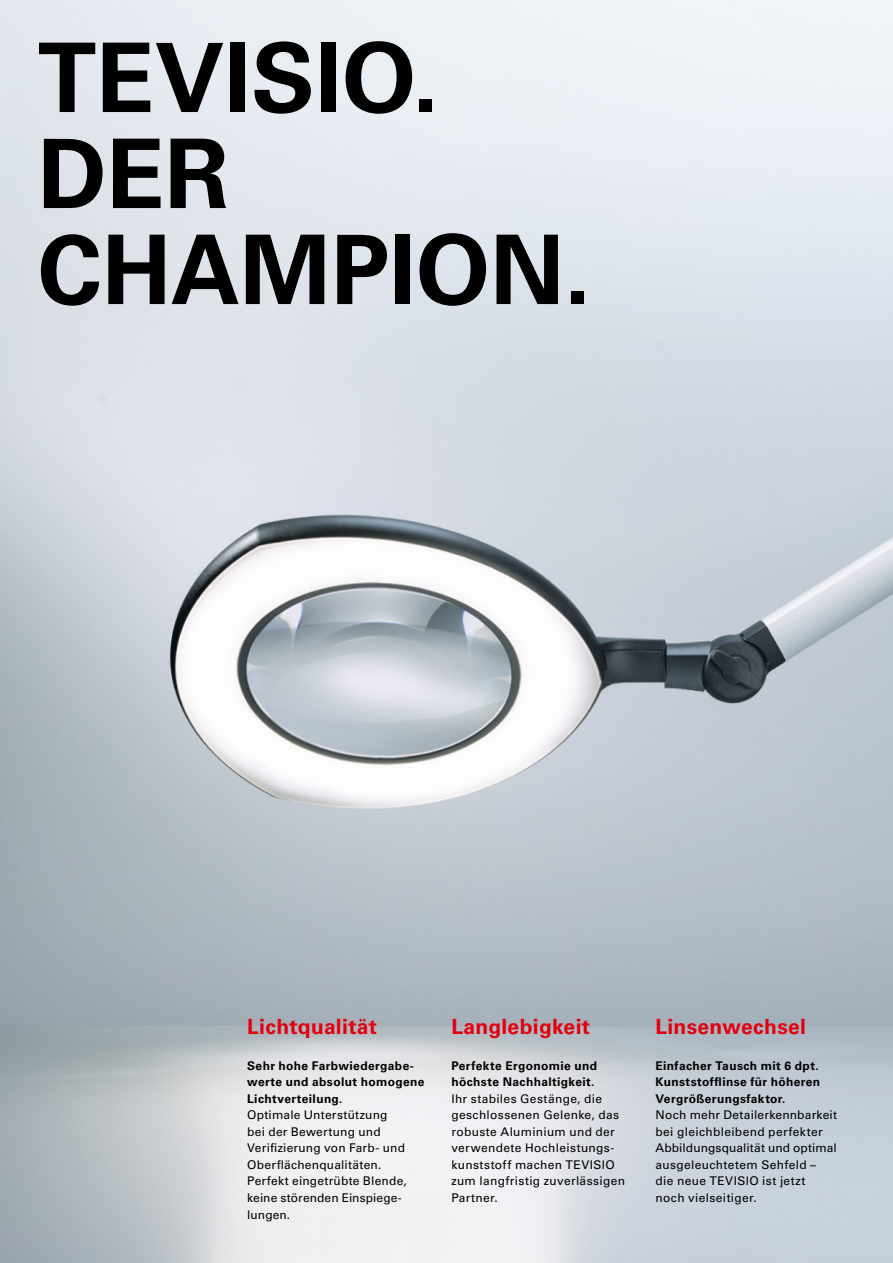
<style>
.page{position:relative;width:893px;height:1263px;background:#fff}
.page>*{position:absolute;margin:0;border:0;box-sizing:border-box;transform-origin:0 0}
.t1{font:700 96px/96px "Univers LT Pro 65";color:#000}
.t2{font:700 21px "Univers LT Pro 65";letter-spacing:.015em;color:#e3000f}
.t3{font:12px/16.5px "Univers LT Pro 55 Roman";letter-spacing:.025em;color:#000}
.t4{font:700 12px/16.5px "Univers LT Pro 65";letter-spacing:.03em;color:#000}
</style>
<div class="page">
<img style="left:0;top:0;width:893px;height:1263px">
<h1 class="t1" style="left:38px;top:31px;width:555px">TEVISIO.<br>DER<br>CHAMPION.</h1>
<h2 class="t2" style="left:247px;top:1014px;width:131px">Lichtqualität</h2>
<h2 class="t2" style="left:451px;top:1014px;width:140px">Langlebigkeit</h2>
<h2 class="t2" style="left:655px;top:1014px;width:152px">Linsenwechsel</h2>
<p class="t4" style="left:247px;top:1057px;width:179px">Sehr hohe Farbwiedergabe&shy;werte und absolut homogene<br>Lichtverteilung.</p>
<p class="t3" style="left:247px;top:1107px;width:161px">Optimale Unterstützung bei der Bewertung und<br>Verifizierung von Farb- und<br>Oberflächenqualitäten.<br>Perfekt eingetrübte Blende, keine störenden Einspiege&shy;lungen.</p>
<p class="t4" style="left:451px;top:1057px;width:147px">Perfekte Ergonomie und höchste Nachhaltigkeit.</p>
<p class="t3" style="left:451px;top:1090px;width:175px">Ihr stabiles Gestänge, die geschlossenen Gelenke, das robuste Aluminium und der verwendete Hochleistungs&shy;kunststoff machen TEVISIO zum langfristig zuverlässigen<br>Partner.</p>
<p class="t4" style="left:655px;top:1057px;width:166px">Einfacher Tausch mit 6 dpt.<br>Kunststofflinse für höheren<br>Vergrößerungsfaktor.</p>
<p class="t3" style="left:655px;top:1107px;width:183px">Noch mehr Detailerkennbarkeit bei gleichbleibend perfekter<br>Abbildungsqualität und optimal ausgeleuchtetem Sehfeld – die neue TEVISIO ist jetzt noch vielseitiger.</p>
</div>
